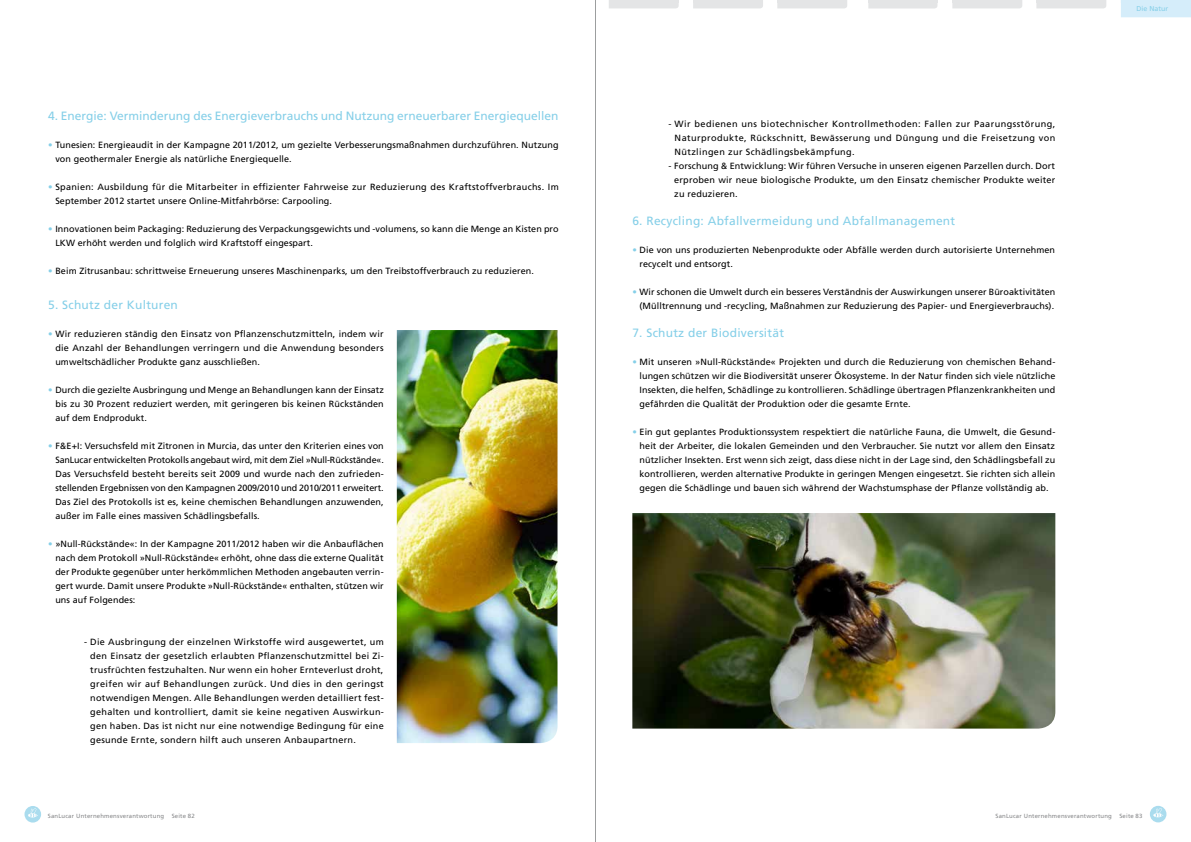
<style>
.page{position:relative;width:1191px;height:842px;background:#fff}
.page>*{position:absolute;margin:0;border:0;box-sizing:border-box;transform-origin:0 0}
.t1{font:12px "Frutiger LT Com";letter-spacing:.02em;color:#85cfe8}
.t2{font:12px "Frutiger LT Com";color:#85cfe8}
.t3{font:9px/14px "Frutiger LT Com";letter-spacing:.01em;color:#000;text-align:justify}
.t4{font:9px/14px "Frutiger LT Com";letter-spacing:.03em;color:#000}
.t5{font:7px "Frutiger LT Com";color:#85cfe8}
.t6{font:6px "Frutiger LT Com";letter-spacing:.03em;color:#87888a}
.s1{color:#85cfe8}
</style>
<div class="page">
<hr style="left:595px;top:0;width:1px;height:842px;background:#9c9e9f">
<div style="left:25px;top:806px;width:16px;height:16px;background:#aadcee;border-radius:50%"></div>
<svg style="left:28px;top:808px;width:10px;height:9px"></svg>
<img style="left:397px;top:330px;width:160px;height:413px">
<svg style="left:1121px;top:0;width:70px;height:17px"></svg>
<svg style="left:777px;top:3px;width:70px;height:5px"></svg>
<hr style="left:777px;top:0;width:70px;height:3px;background:#e4e5e6">
<svg style="left:609px;top:0;width:70px;height:9px"></svg>
<hr style="left:609px;top:0;width:69px;height:3px;background:#e4e5e6">
<svg style="left:693px;top:3px;width:70px;height:5px"></svg>
<hr style="left:693px;top:0;width:70px;height:3px;background:#e4e5e6">
<svg style="left:868px;top:3px;width:69px;height:6px"></svg>
<hr style="left:868px;top:0;width:69px;height:3px;background:#e4e5e6">
<svg style="left:952px;top:3px;width:70px;height:5px"></svg>
<hr style="left:952px;top:0;width:70px;height:3px;background:#e4e5e6">
<svg style="left:1036px;top:3px;width:70px;height:5px"></svg>
<hr style="left:1036px;top:0;width:70px;height:3px;background:#e4e5e6">
<svg style="left:1149px;top:806px;width:17px;height:16px"></svg>
<svg style="left:1153px;top:808px;width:10px;height:9px"></svg>
<img style="left:632px;top:513px;width:423px;height:216px">
<h1 class="t2" style="left:48px;top:109px;width:512px">4. Energie: Verminderung des Energieverbrauchs und Nutzung erneuerbarer Energiequellen</h1>
<p class="t3" style="left:55px;top:138px;width:505px;text-indent:-7px"><span class="s1">•</span> Tunesien: Energieaudit in der Kampagne 2011/2012, um gezielte Verbesserungsmaßnahmen durchzuführen. Nutzung von geothermaler Energie als natürliche Energiequelle.</p>
<p class="t4" style="left:55px;top:180px;width:505px;text-indent:-7px"><span class="s1">•</span> Spanien: Ausbildung für die Mitarbeiter in effizienter Fahrweise zur Reduzierung des Kraftstoffverbrauchs. Im<br>September 2012 startet unsere Online-Mitfahrbörse: Carpooling.</p>
<p class="t3" style="left:55px;top:222px;width:505px;text-indent:-7px"><span class="s1">•</span> Innovationen beim Packaging: Reduzierung des Verpackungsgewichts und -volumens, so kann die Menge an Kisten pro<br>LKW erhöht werden und folglich wird Kraftstoff eingespart.</p>
<p class="t3" style="left:48px;top:264px;width:487px"><span class="s1">•</span> Beim Zitrusanbau: schrittweise Erneuerung unseres Maschinenparks, um den Treibstoffverbrauch zu reduzieren.</p>
<h1 class="t1" style="left:48px;top:298px;width:131px">5. Schutz der Kulturen</h1>
<p class="t3" style="left:55px;top:327px;width:330px;text-indent:-7px"><span class="s1">•</span> Wir reduzieren ständig den Einsatz von Pflanzenschutzmitteln, indem wir die Anzahl der Behandlungen verringern und die Anwendung besonders umweltschädlicher Produkte ganz ausschließen.</p>
<p class="t3" style="left:55px;top:383px;width:330px;text-indent:-7px"><span class="s1">•</span> Durch die gezielte Ausbringung und Menge an Behandlungen kann der Einsatz bis zu 30 Prozent reduziert werden, mit geringeren bis keinen Rückständen auf dem Endprodukt.</p>
<p class="t3" style="left:55px;top:439px;width:330px;text-indent:-7px"><span class="s1">•</span> F&amp;E+I: Versuchsfeld mit Zitronen in Murcia, das unter den Kriterien eines von SanLucar entwickelten Protokolls angebaut wird, mit dem Ziel »Null-Rückstände«.<br>Das Versuchsfeld besteht bereits seit 2009 und wurde nach den zufrieden&shy;stellenden Ergebnissen von den Kampagnen 2009/2010 und 2010/2011 erweitert.<br>Das Ziel des Protokolls ist es, keine chemischen Behandlungen anzuwenden, außer im Falle eines massiven Schädlingsbefalls.</p>
<p class="t3" style="left:55px;top:537px;width:330px;text-indent:-7px"><span class="s1">•</span> »Null-Rückstände«: In der Kampagne 2011/2012 haben wir die Anbauflächen nach dem Protokoll »Null-Rückstände« erhöht, ohne dass die externe Qualität der Produkte gegenüber unter herkömmlichen Methoden angebauten verrin&shy;gert wurde. Damit unsere Produkte »Null-Rückstände« enthalten, stützen wir uns auf Folgendes:</p>
<p class="t3" style="left:90px;top:635px;width:295px;text-indent:-6px">- Die Ausbringung der einzelnen Wirkstoffe wird ausgewertet, um den Einsatz der gesetzlich erlaubten Pflanzenschutzmittel bei Zi&shy;trusfrüchten festzuhalten. Nur wenn ein hoher Ernteverlust droht, greifen wir auf Behandlungen zurück. Und dies in den geringst notwendigen Mengen. Alle Behandlungen werden detailliert fest&shy;gehalten und kontrolliert, damit sie keine negativen Auswirkun&shy;gen haben. Das ist nicht nur eine notwendige Bedingung für eine gesunde Ernte, sondern hilft auch unseren Anbaupartnern.</p>
<p class="t6" style="left:48px;top:812px;width:118px">SanLucar Unternehmensverantwortung</p>
<p class="t6" style="left:172px;top:812px;width:25px">Seite 82</p>
<p class="t3" style="left:674px;top:117px;width:382px;text-indent:-6px">- Wir bedienen uns biotechnischer Kontrollmethoden: Fallen zur Paarungsstörung, Naturprodukte, Rückschnitt, Bewässerung und Düngung und die Freisetzung von Nützlingen zur Schädlingsbekämpfung.</p>
<p class="t3" style="left:674px;top:159px;width:383px;text-indent:-6px">- Forschung &amp; Entwicklung: Wir führen Versuche in unseren eigenen Parzellen durch. Dort erproben wir neue biologische Produkte, um den Einsatz chemischer Produkte weiter zu reduzieren.</p>
<h1 class="t1" style="left:632px;top:214px;width:324px">6. Recycling: Abfallvermeidung und Abfallmanagement</h1>
<p class="t3" style="left:639px;top:243px;width:417px;text-indent:-7px"><span class="s1">•</span> Die von uns produzierten Nebenprodukte oder Abfälle werden durch autorisierte Unternehmen recycelt und entsorgt.</p>
<p class="t3" style="left:632px;top:285px;width:424px;text-align:right"><span class="s1">•</span> Wir schonen die Umwelt durch ein besseres Verständnis der Auswirkungen unserer Büroaktivitäten (Mülltrennung und -recycling, Maßnahmen zur Reduzierung des Papier- und Energieverbrauchs).</p>
<h1 class="t1" style="left:632px;top:326px;width:153px">7. Schutz der Biodiversität</h1>
<p class="t3" style="left:639px;top:355px;width:417px;text-indent:-7px"><span class="s1">•</span> Mit unseren »Null-Rückstände« Projekten und durch die Reduzierung von chemischen Behand&shy;lungen schützen wir die Biodiversität unserer Ökosysteme. In der Natur finden sich viele nützliche Insekten, die helfen, Schädlinge zu kontrollieren. Schädlinge übertragen Pflanzenkrankheiten und gefährden die Qualität der Produktion oder die gesamte Ernte.</p>
<p class="t3" style="left:639px;top:425px;width:417px;text-indent:-7px"><span class="s1">•</span> Ein gut geplantes Produktionssystem respektiert die natürliche Fauna, die Umwelt, die Gesund&shy;heit der Arbeiter, die lokalen Gemeinden und den Verbraucher. Sie nutzt vor allem den Einsatz nützlicher Insekten. Erst wenn sich zeigt, dass diese nicht in der Lage sind, den Schädlingsbefall zu kontrollieren, werden alternative Produkte in geringen Mengen eingesetzt. Sie richten sich allein gegen die Schädlinge und bauen sich während der Wachstumsphase der Pflanze vollständig ab.</p>
<p class="t5" style="left:1136px;top:4px;width:33px">Die Natur</p>
<p class="t6" style="left:995px;top:812px;width:118px">SanLucar Unternehmensverantwortung</p>
<p class="t6" style="left:1119px;top:812px;width:25px">Seite 83</p>
</div>
